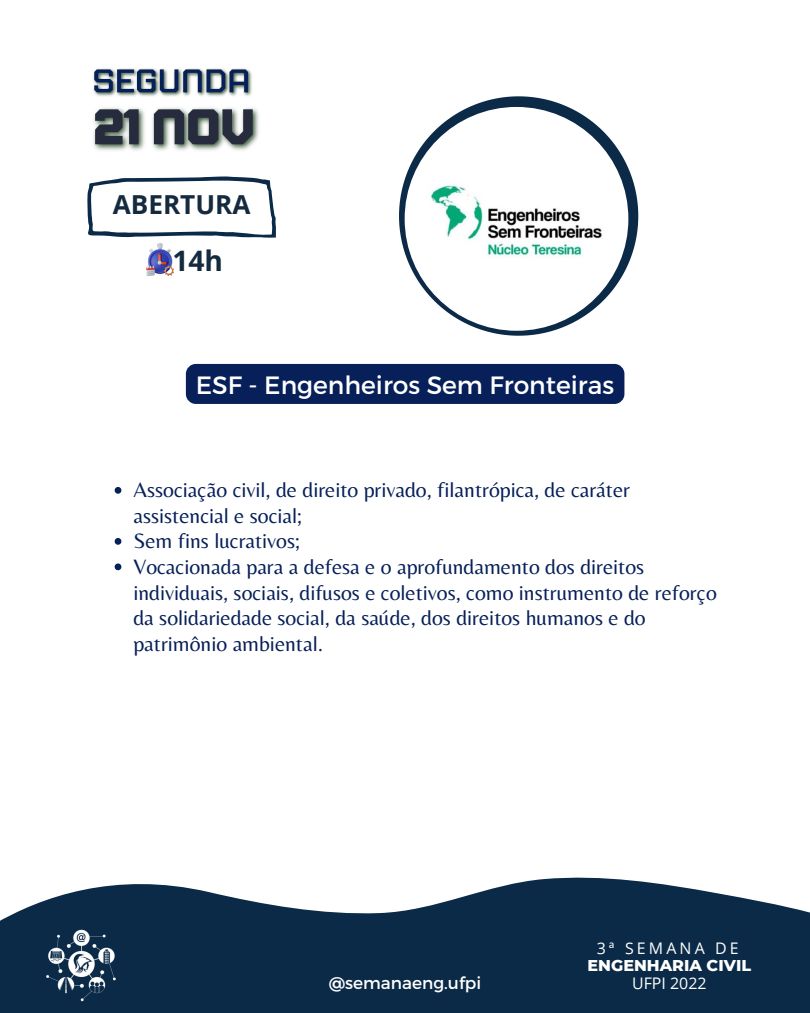
<style>
.page{position:relative;width:810px;height:1013px;background:#fff}
.page>*{position:absolute;margin:0;border:0;box-sizing:border-box;transform-origin:0 0}
.t1{font:700 28.2px "Open Sans";color:#142a3e}
.t2{font:700 26.2px "Open Sans";color:#142a3e}
.t3{font:25px "Montserrat";color:#fff}
.t4{font:21.6px/25.5px "Belleza";color:#072059}
.t5{font:17px "Montserrat";color:#fff}
.t6{font:800 15.9px "Montserrat";color:#fff}
.t7{font:15.9px "Open Sans";letter-spacing:.195em;color:#fff}
.t8{font:15.9px "Open Sans";color:#fff}
</style>
<div class="page">
<svg style="left:399px;top:96px;width:239px;height:240px"></svg>
<img style="left:405px;top:107px;width:223px;height:224px;border-radius:50%">
<svg style="left:0;top:877px;width:810px;height:135px;background:#2d4861"></svg>
<img style="left:44px;top:928px;width:74px;height:74px">
<svg style="left:115px;top:487px;width:6px;height:6px"></svg>
<svg style="left:115px;top:538px;width:6px;height:6px"></svg>
<svg style="left:115px;top:563px;width:6px;height:7px"></svg>
<img style="left:93px;top:68px;width:159px;height:28px">
<img style="left:93px;top:107px;width:166px;height:44px">
<svg style="left:87px;top:176px;width:189px;height:62px"></svg>
<div style="left:186px;top:364px;width:438px;height:40px;background:#072059;border-radius:10px"></div>
<img style="left:146px;top:244px;width:27px;height:31px">
<p class="t2" style="left:113px;top:186px;width:139px">ABERTURA</p>
<h1 class="t1" style="left:172px;top:241px;width:52px">14h</h1>
<p class="t3" style="left:196px;top:369px;width:420px">ESF - Engenheiros Sem Fronteiras</p>
<p class="t4" style="left:133px;top:477px;width:585px">Associação civil, de direito privado, filantrópica, de caráter assistencial e social;<br>Sem fins lucrativos;<br>Vocacionada para a defesa e o aprofundamento dos direitos individuais, sociais, difusos e coletivos, como instrumento de reforço da solidariedade social, da saúde, dos direitos humanos e do patrimônio ambiental.</p>
<p class="t7" style="left:597px;top:937px;width:144px">3ª SEMANA DE</p>
<p class="t6" style="left:588px;top:955px;width:165px">ENGENHARIA CIVIL</p>
<p class="t5" style="left:329px;top:971px;width:154px">@semanaeng.ufpi</p>
<p class="t8" style="left:632px;top:971px;width:76px">UFPI 2022</p>
</div>
